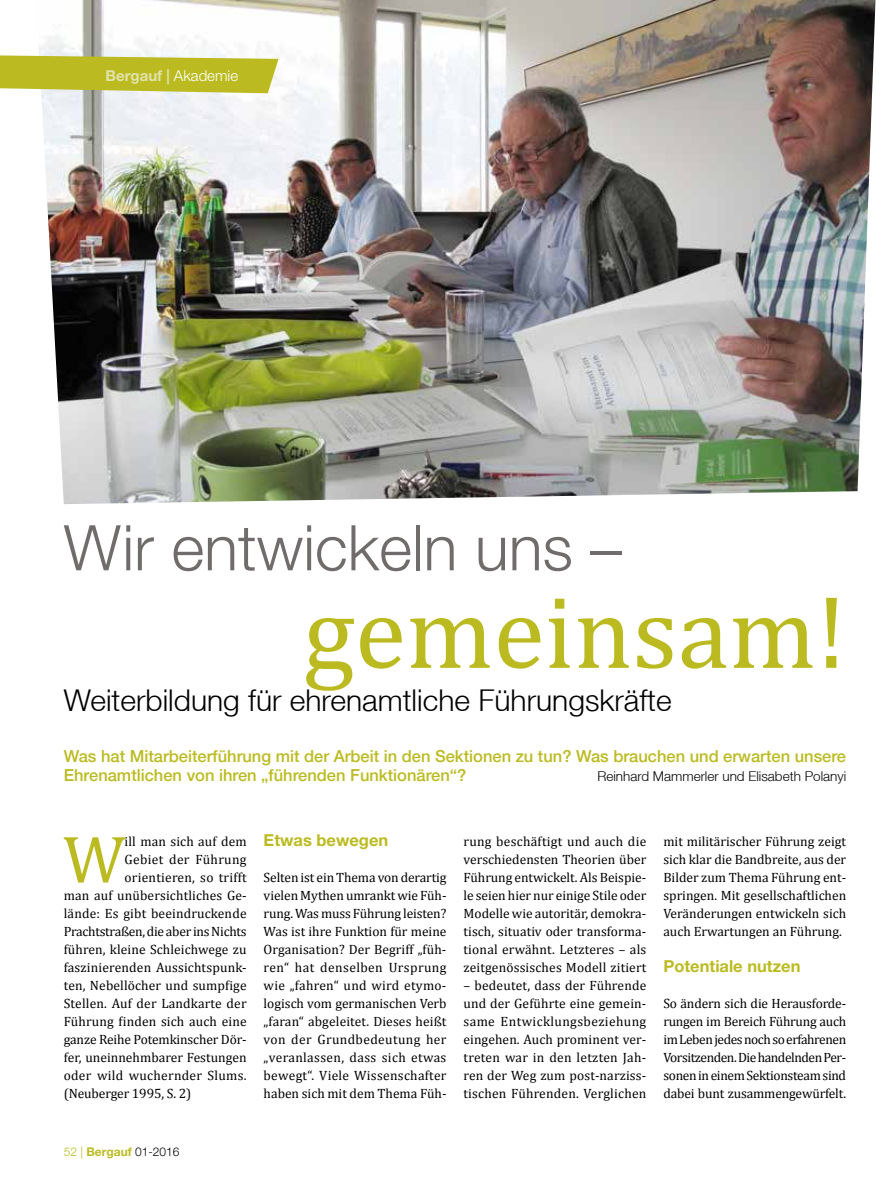
<style>
.page{position:relative;width:893px;height:1191px;background:#fff}
.page>*{position:absolute;margin:0;border:0;box-sizing:border-box;transform-origin:0 0}
.t1{font:105px "Cambria";color:#bbbb21}
.t2{font:67.5px "Cambria";color:#bbbb21}
.t3{font:300 63px "Helvetica Neue LT";color:#6f6c6b}
.t4{font:300 30px "Helvetica Neue LT";color:#000}
.t5{font:500 16.5px/19.5px "Helvetica Neue LT";color:#bbbb21}
.t6{font:700 16.5px "Helvetica Neue";color:#bbbb21}
.t7{font:700 15px "Helvetica Neue";color:#e2e2ab}
.t8{font:13.5px/18px "Cambria";letter-spacing:.01em;color:#000;text-align:justify}
.t9{font:13.5px "Cambria";letter-spacing:-.01em;color:#000}
.t10{font:300 13.5px "Helvetica Neue LT";color:#000}
.t11{font:13.5px "Cambria";letter-spacing:-.02em;color:#000}
.t12{font:700 12px "Helvetica Neue";color:#bbbb21}
.s1{font-weight:300;color:#fff}
.s2{font-weight:300}
.s3{font-weight:300;color:#000}
</style>
<div class="page">
<img style="left:39px;top:0;width:836px;height:504px">
<svg style="left:0;top:55px;width:279px;height:38px;background:#c6c64f"></svg>
<div style="left:0;top:69px;width:238px;height:18px;background:#bbbb21"></div>
<p class="t7" style="left:106px;top:66px;width:134px">Bergauf | <span class="s1">Akademie</span></p>
<h3 class="t3" style="left:64px;top:509px;width:560px">Wir entwickeln uns –</h3>
<h1 class="t1" style="left:303px;top:570px;width:545px">gemeinsam!</h1>
<h3 class="t4" style="left:64px;top:682px;width:609px">Weiterbildung für ehrenamtliche Führungskräfte</h3>
<p class="t5" style="left:64px;top:746px;width:784px">Was hat Mitarbeiterführung mit der Arbeit in den Sektionen zu tun? Was brauchen und erwarten unsere<br>Ehrenamtlichen von ihren „führenden Funktionären“?</p>
<p class="t10" style="left:597px;top:768px;width:250px">Reinhard Mammerler und Elisabeth Polanyi</p>
<h2 class="t2" style="left:63px;top:819px;width:64px">W</h2>
<p class="t8" style="left:125px;top:832px;width:124px">ill man sich auf dem</p>
<p class="t8" style="left:125px;top:850px;width:124px">Gebiet der Führung</p>
<p class="t8" style="left:125px;top:868px;width:124px">orientieren, so trifft</p>
<p class="t8" style="left:64px;top:886px;width:184px">man auf unübersichtliches Ge-</p>
<p class="t8" style="left:64px;top:904px;width:184px">lände: Es gibt beeindruckende</p>
<p class="t11" style="left:64px;top:923px;width:184px">Prachtstraßen, die aber ins Nichts</p>
<p class="t8" style="left:64px;top:940px;width:184px">führen, kleine Schleichwege zu</p>
<p class="t8" style="left:64px;top:958px;width:184px">faszinierenden Aussichtspunk-</p>
<p class="t8" style="left:64px;top:976px;width:184px">ten, Nebellöcher und sumpfige</p>
<p class="t8" style="left:64px;top:994px;width:184px">Stellen. Auf der Landkarte der</p>
<p class="t8" style="left:64px;top:1012px;width:184px">Führung finden sich auch eine</p>
<p class="t9" style="left:64px;top:1031px;width:184px">ganze Reihe Potemkinscher Dör-</p>
<p class="t8" style="left:64px;top:1048px;width:184px">fer, uneinnehmbarer Festungen</p>
<p class="t8" style="left:64px;top:1066px;width:184px">oder wild wuchernder Slums.</p>
<p class="t9" style="left:64px;top:1085px;width:129px">(Neuberger 1995, S. 2)</p>
<p class="t6" style="left:264px;top:830px;width:126px">Etwas bewegen</p>
<p class="t8" style="left:264px;top:868px;width:184px">Selten ist ein Thema von derartig vielen Mythen umrankt wie Füh&shy;rung. Was muss Führung leisten?<br>Was ist ihre Funktion für meine Organisation? Der Begriff „füh&shy;ren“ hat denselben Ursprung wie „fahren“ und wird etymo&shy;logisch vom germanischen Verb „faran“ abgeleitet. Dieses heißt von der Grundbedeutung her „veranlassen, dass sich etwas bewegt“. Viele Wissenschafter haben sich mit dem Thema Füh-</p>
<p class="t8" style="left:463px;top:832px;width:184px">rung beschäftigt und auch die verschiedensten Theorien über Führung entwickelt. Als Beispie&shy;le seien hier nur einige Stile oder Modelle wie autoritär, demokra&shy;tisch, situativ oder transforma&shy;tional erwähnt. Letzteres – als zeitgenössisches Modell zitiert</p>
<p class="t8" style="left:463px;top:976px;width:184px">– bedeutet, dass der Führende und der Geführte eine gemein&shy;same Entwicklungsbeziehung eingehen. Auch prominent ver&shy;treten war in den letzten Jah&shy;ren der Weg zum post-narziss&shy;tischen Führenden. Verglichen</p>
<p class="t8" style="left:663px;top:832px;width:184px">mit militärischer Führung zeigt sich klar die Bandbreite, aus der Bilder zum Thema Führung ent&shy;springen. Mit gesellschaftlichen Veränderungen entwickeln sich auch Erwartungen an Führung.</p>
<p class="t6" style="left:663px;top:956px;width:139px">Potentiale nutzen</p>
<p class="t8" style="left:663px;top:994px;width:184px">So ändern sich die Herausforde&shy;rungen im Bereich Führung auch im Leben jedes noch so erfahrenen Vorsitzenden. Die handelnden Per&shy;sonen in einem Sektionsteam sind dabei bunt zusammengewürfelt.</p>
<p class="t12" style="left:64px;top:1144px;width:117px"><span class="s2">52 |</span> Bergauf <span class="s3">01-2016</span></p>
</div>
